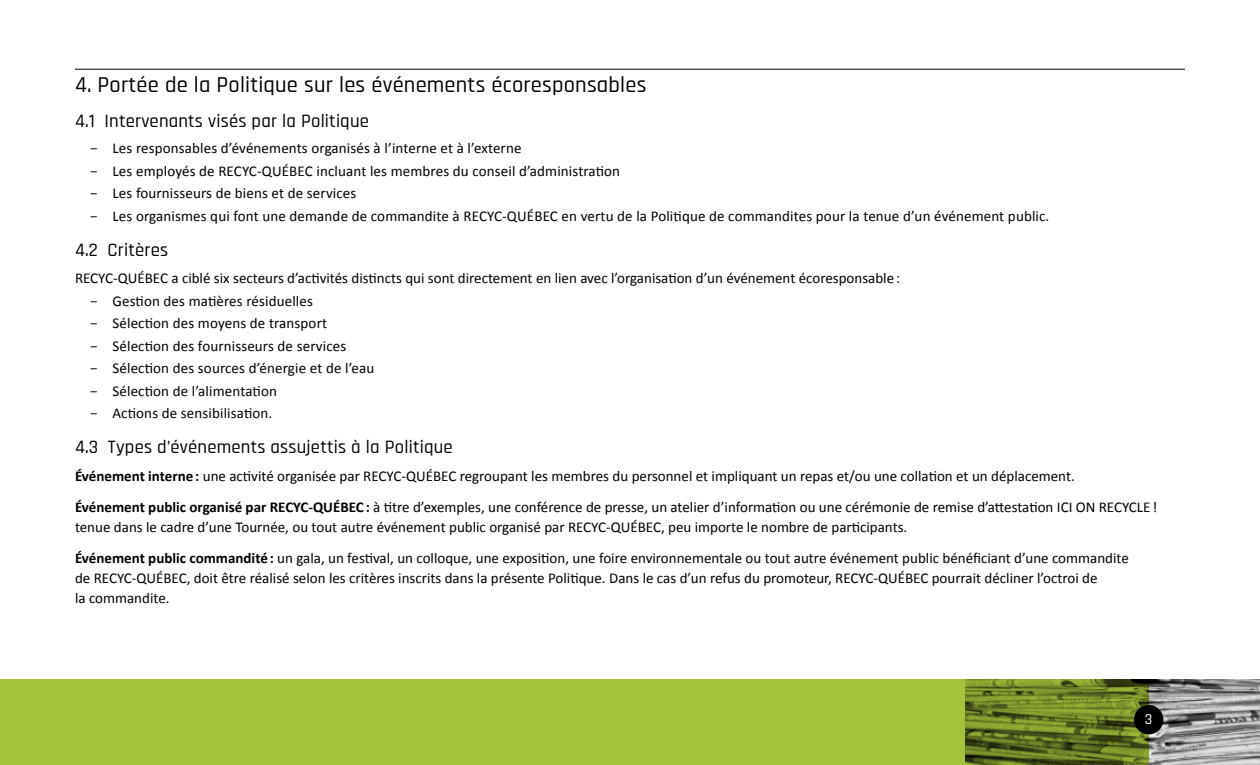
<style>
.page{position:relative;width:1260px;height:765px;background:#fff}
.page>*{position:absolute;margin:0;border:0;box-sizing:border-box;transform-origin:0 0}
.t1{font:500 22.5px "Rajdhani";letter-spacing:.01em;color:#000}
.t2{font:500 18.75px "Rajdhani";letter-spacing:.01em;color:#000}
.txt{font:15px/20px "Calibri";color:#000}
.t3{font:500 15px "Rajdhani";color:#fff}
.s1{font-weight:700}
</style>
<div class="page">
<img style="left:1149px;top:679px;width:111px;height:86px">
<svg style="left:0;top:679px;width:1149px;height:86px;background:#9bb736"></svg>
<div style="left:1134px;top:705px;width:29px;height:29px;background:#000;border-radius:50%"></div>
<hr style="left:75px;top:69px;width:1110px;height:1px;background:#000">
<h2 class="t1" style="left:75px;top:72px;width:573px">4. Portée de la Politique sur les événements écoresponsables</h2>
<h3 class="t2" style="left:75px;top:110px;width:295px">4.1 Intervenants visés par la Politique</h3>
<p class="txt" style="left:90px;top:137px;width:433px">− Les responsables d’événements organisés à l’interne et à l’externe</p>
<p class="txt" style="left:90px;top:160px;width:532px">− Les employés de RECYC-QUÉBEC incluant les membres du conseil d’administration</p>
<p class="txt" style="left:90px;top:182px;width:268px">− Les fournisseurs de biens et de services</p>
<p class="txt" style="left:90px;top:205px;width:961px">− Les organismes qui font une demande de commandite à RECYC-QUÉBEC en vertu de la Politique de commandites pour la tenue d’un événement public.</p>
<h3 class="t2" style="left:75px;top:239px;width:95px">4.2 Critères</h3>
<p class="txt" style="left:75px;top:267px;width:827px">RECYC-QUÉBEC a ciblé six secteurs d’activités distincts qui sont directement en lien avec l’organisation d’un événement écoresponsable :</p>
<p class="txt" style="left:90px;top:290px;width:224px">− Gestion des matières résiduelles</p>
<p class="txt" style="left:90px;top:312px;width:239px">− Sélection des moyens de transport</p>
<p class="txt" style="left:90px;top:335px;width:258px">− Sélection des fournisseurs de services</p>
<p class="txt" style="left:90px;top:357px;width:286px">− Sélection des sources d’énergie et de l’eau</p>
<p class="txt" style="left:90px;top:380px;width:188px">− Sélection de l’alimentation</p>
<p class="txt" style="left:90px;top:402px;width:184px">− Actions de sensibilisation.</p>
<h3 class="t2" style="left:75px;top:436px;width:379px">4.3 Types d’événements assujettis à la Politique</h3>
<p class="txt" style="left:75px;top:465px;width:1001px"><span class="s1">Événement interne :</span> une activité organisée par RECYC-QUÉBEC regroupant les membres du personnel et impliquant un repas et/ou une collation et un déplacement.</p>
<p class="txt" style="left:75px;top:496px;width:1084px"><span class="s1">Événement public organisé par RECYC-QUÉBEC:</span> à titre d’exemples, une conférence de presse, un atelier d’information ou une cérémonie de remise d’attestation ICI ON RECYCLE ! tenue dans le cadre d’une Tournée, ou tout autre événement public organisé par RECYC-QUÉBEC, peu importe le nombre de participants.</p>
<p class="txt" style="left:75px;top:547px;width:1055px"><span class="s1">Événement public commandité:</span> un gala, un festival, un colloque, une exposition, une foire environnementale ou tout autre événement public bénéficiant d’une commandite de RECYC-QUÉBEC, doit être réalisé selon les critères inscrits dans la présente Politique. Dans le cas d’un refus du promoteur, RECYC-QUÉBEC pourrait décliner l’octroi de<br>la commandite.</p>
<p class="t3" style="left:1145px;top:711px;width:9px">3</p>
</div>
